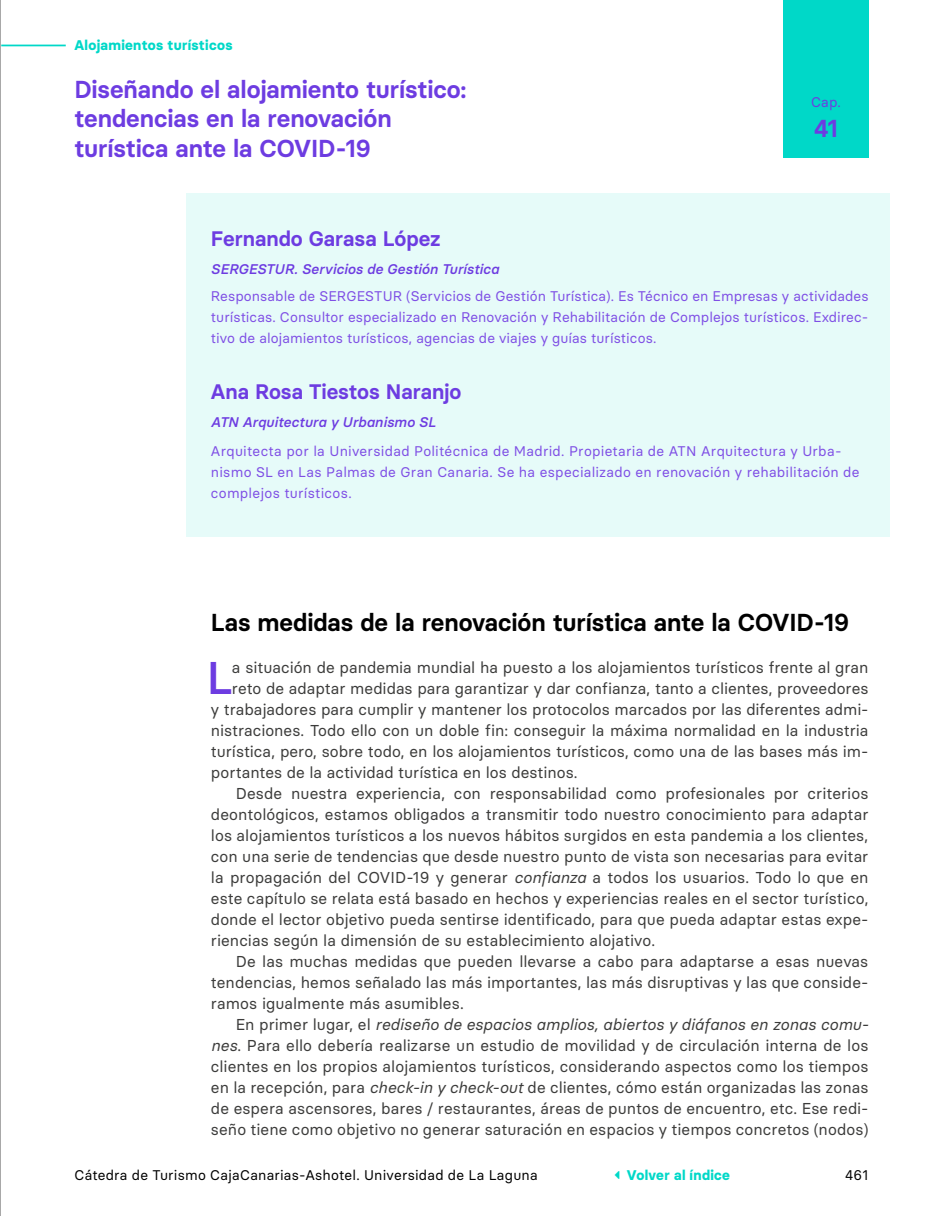
<style>
.page{position:relative;width:943px;height:1216px;background:#fff}
.page>*{position:absolute;margin:0;border:0;box-sizing:border-box;transform-origin:0 0}
.t1{font:500 45.68px "Basier Circle";color:#6d3ce1}
.t2{font:600 24.5px/29.4px "Basier Circle";letter-spacing:-.005em;color:#6d3ce1}
.t3{font:600 24.5px "Basier Circle";color:#000}
.t4{font:600 21px "Basier Circle";color:#6d3ce1}
.t5{font:15.75px "Basier Circle";letter-spacing:.005em;color:#3c3c3b}
.t6{font:italic 15.75px "Basier Circle";color:#3c3c3b}
.t7{font:14px/21px "Basier Circle";letter-spacing:.015em;color:#7f4fe5;text-align:justify}
.t8{font:italic 500 14px "Basier Circle";letter-spacing:.01em;color:#6d3ce1}
.t9{font:14px "Basier Circle";letter-spacing:.015em;color:#000}
.t10{font:700 14px "Basier Circle";letter-spacing:.025em;color:#00d8c8}
.t11{font:14px "Basier Circle";color:#6d3ce1}
.s1{font-style:italic}
.s2{font-style:normal}
</style>
<div class="page">
<hr style="left:0;top:0;width:1px;height:1215px;background:#9d9d9c">
<div style="left:186px;top:193px;width:704px;height:344px;background:#e6fbf9"></div>
<hr style="left:1px;top:45px;width:65px;height:1px;background:#00d8c8">
<div style="left:783px;top:0;width:85px;height:157px;background:#00d8c8"></div>
<p class="t10" style="left:74px;top:36px;width:160px">Alojamientos turísticos</p>
<h2 class="t2" style="left:74px;top:74px;width:393px">Diseñando el alojamiento turístico: tendencias en la renovación turística ante la COVID-19</h2>
<p class="t11" style="left:811px;top:94px;width:31px">Cap.</p>
<h2 class="t2" style="left:814px;top:113px;width:25px">41</h2>
<h3 class="t4" style="left:211px;top:225px;width:231px">Fernando Garasa López</h3>
<p class="t8" style="left:211px;top:260px;width:289px">SERGESTUR. Servicios de Gestión Turística</p>
<p class="t7" style="left:211px;top:285px;width:659px">Responsable de SERGESTUR (Servicios de Gestión Turística). Es Técnico en Empresas y actividades turísticas. Consultor especializado en Renovación y Rehabilitación de Complejos turísticos. Exdirec&shy;tivo de alojamientos turísticos, agencias de viajes y guías turísticos.</p>
<h3 class="t4" style="left:211px;top:378px;width:252px">Ana Rosa Tiestos Naranjo</h3>
<p class="t8" style="left:211px;top:413px;width:226px">ATN Arquitectura y Urbanismo SL</p>
<p class="t7" style="left:211px;top:441px;width:650px;text-align:left">Arquitecta por la Universidad Politécnica de Madrid. Propietaria de ATN Arquitectura y Urba&shy;nismo SL en Las Palmas de Gran Canaria. Se ha especializado en renovación y rehabilitación de complejos turísticos.</p>
<h2 class="t3" style="left:211px;top:607px;width:639px">Las medidas de la renovación turística ante la COVID-19</h2>
<h1 class="t1" style="left:207px;top:649px;width:27px">L</h1>
<p class="t5" style="left:232px;top:658px;width:638px">a situación de pandemia mundial ha puesto a los alojamientos turísticos frente al gran</p>
<p class="t5" style="left:232px;top:679px;width:638px">reto de adaptar medidas para garantizar y dar confianza, tanto a clientes, proveedores</p>
<p class="t5" style="left:211px;top:700px;width:659px">y trabajadores para cumplir y mantener los protocolos marcados por las diferentes admi-</p>
<p class="t5" style="left:211px;top:721px;width:659px">nistraciones. Todo ello con un doble fin: conseguir la máxima normalidad en la industria</p>
<p class="t5" style="left:211px;top:741px;width:659px">turística, pero, sobre todo, en los alojamientos turísticos, como una de las bases más im-</p>
<p class="t5" style="left:211px;top:762px;width:368px">portantes de la actividad turística en los destinos.</p>
<p class="t5" style="left:236px;top:783px;width:634px">Desde nuestra experiencia, con responsabilidad como profesionales por criterios</p>
<p class="t5" style="left:211px;top:804px;width:659px">deontológicos, estamos obligados a transmitir todo nuestro conocimiento para adaptar</p>
<p class="t5" style="left:211px;top:825px;width:659px">los alojamientos turísticos a los nuevos hábitos surgidos en esta pandemia a los clientes,</p>
<p class="t5" style="left:211px;top:846px;width:659px">con una serie de tendencias que desde nuestro punto de vista son necesarias para evitar</p>
<p class="t5" style="left:211px;top:867px;width:659px">la propagación del COVID-19 y generar <span class="s1">confianza</span> a todos los usuarios. Todo lo que en</p>
<p class="t5" style="left:211px;top:888px;width:659px">este capítulo se relata está basado en hechos y experiencias reales en el sector turístico,</p>
<p class="t5" style="left:211px;top:909px;width:659px">donde el lector objetivo pueda sentirse identificado, para que pueda adaptar estas expe-</p>
<p class="t5" style="left:211px;top:930px;width:445px">riencias según la dimensión de su establecimiento alojativo.</p>
<p class="t5" style="left:236px;top:951px;width:634px">De las muchas medidas que pueden llevarse a cabo para adaptarse a esas nuevas</p>
<p class="t5" style="left:211px;top:972px;width:659px">tendencias, hemos señalado las más importantes, las más disruptivas y las que conside-</p>
<p class="t5" style="left:211px;top:993px;width:254px">ramos igualmente más asumibles.</p>
<p class="t6" style="left:236px;top:1014px;width:634px"><span class="s2">En primer lugar, el</span> rediseño de espacios amplios, abiertos y diáfanos en zonas comu-</p>
<p class="t5" style="left:211px;top:1035px;width:659px"><span class="s1">nes</span>. Para ello debería realizarse un estudio de movilidad y de circulación interna de los</p>
<p class="t5" style="left:211px;top:1056px;width:659px">clientes en los propios alojamientos turísticos, considerando aspectos como los tiempos</p>
<p class="t5" style="left:211px;top:1077px;width:659px">en la recepción, para <span class="s1">check-in y check-out</span> de clientes, cómo están organizadas las zonas</p>
<p class="t5" style="left:211px;top:1098px;width:659px">de espera ascensores, bares / restaurantes, áreas de puntos de encuentro, etc. Ese redi-</p>
<p class="t5" style="left:211px;top:1119px;width:659px">seño tiene como objetivo no generar saturación en espacios y tiempos concretos (nodos)</p>
<p class="t9" style="left:74px;top:1165px;width:465px">Cátedra de Turismo CajaCanarias-Ashotel. Universidad de La Laguna</p>
<p class="t10" style="left:627px;top:1165px;width:105px">Volver al índice</p>
<p class="t9" style="left:845px;top:1165px;width:25px">461</p>
</div>
